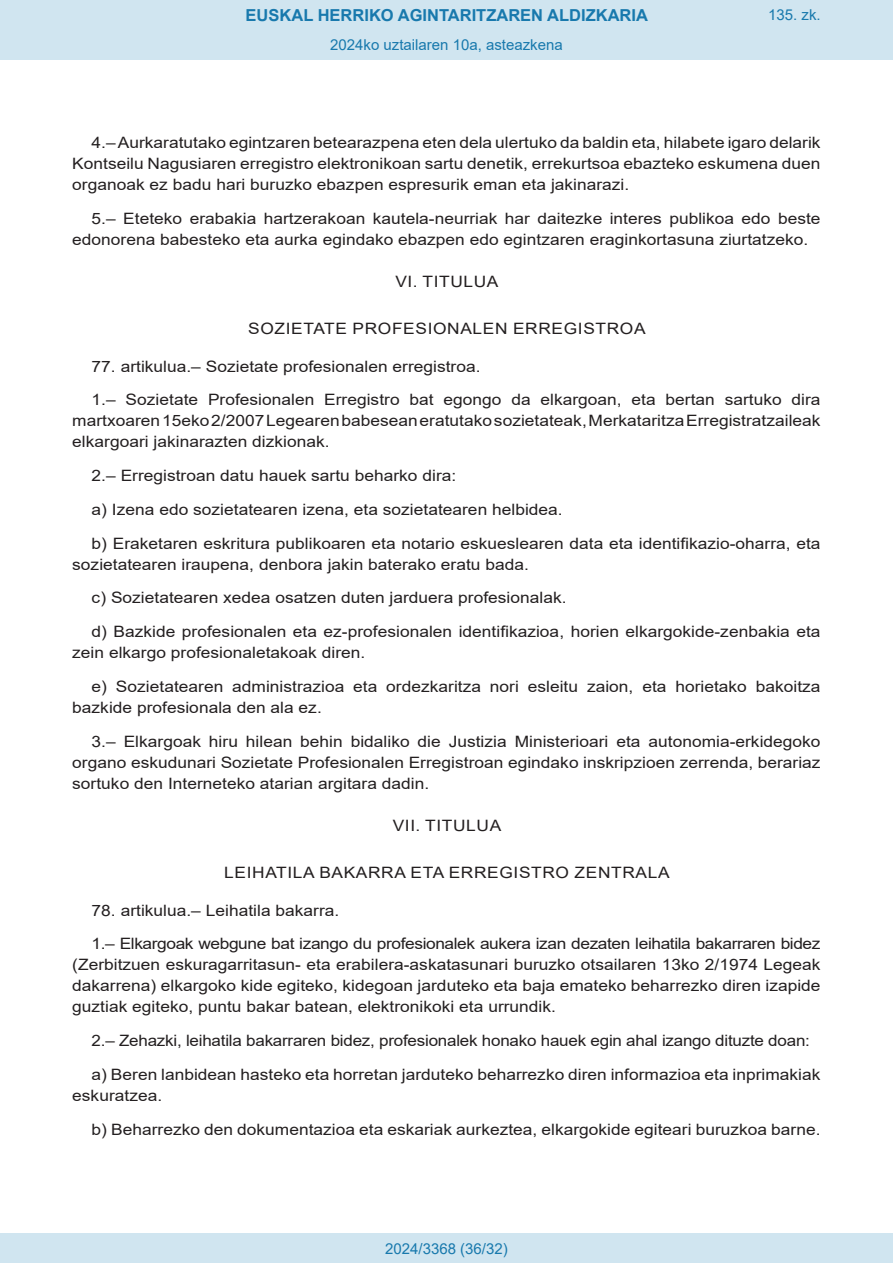
<style>
.page{position:relative;width:893px;height:1263px;background:#fff}
.page>*{position:absolute;margin:0;border:0;box-sizing:border-box;transform-origin:0 0}
.t1{font:700 16.5px "Arial";color:#1879ad}
.BOPVDetalle{font:15.6px/21px "Arial";color:#231f20;scale:1.11 1}
.BOPVClave{font:15.6px "Arial";letter-spacing:.035em;color:#231f20;scale:1.11 1}
.BOPVDetalle-2{font:15.6px "Arial";color:#231f20;scale:1.08 1}
.Paginacion_Centro{font:15px "Arial";color:#1879ad}
</style>
<div class="page">
<div style="left:0;top:0;width:893px;height:60px;background:#d0e5f0"></div>
<div style="left:0;top:1233px;width:893px;height:30px;background:#d0e5f0"></div>
<p class="t1" style="left:246px;top:3px;width:404px">EUSKAL HERRIKO AGINTARITZAREN ALDIZKARIA</p>
<p class="Paginacion_Centro" style="left:330px;top:35px;width:234px">2024ko uztailaren 10a, asteazkena</p>
<p class="Paginacion_Centro" style="left:768px;top:5px;width:54px">135. zk.</p>
<p class="BOPVDetalle" style="left:72px;top:132px;width:676px;text-align:justify;text-indent:19px">4.– Aurkaratutako egintzaren betearazpena eten dela ulertuko da baldin eta, hilabete igaro delarik Kontseilu Nagusiaren erregistro elektronikoan sartu denetik, errekurtsoa ebazteko eskumena duen organoak ez badu hari buruzko ebazpen espresurik eman eta jakinarazi.</p>
<p class="BOPVDetalle" style="left:72px;top:208px;width:676px;text-indent:19px">5.– Eteteko erabakia hartzerakoan kautela-neurriak har daitezke interes publikoa edo beste edonorena babesteko eta aurka egindako ebazpen edo egintzaren eraginkortasuna ziurtatzeko.</p>
<p class="BOPVClave" style="left:395px;top:271px;width:94px">VI. TITULUA</p>
<p class="BOPVClave" style="left:248px;top:317px;width:359px">SOZIETATE PROFESIONALEN ERREGISTROA</p>
<p class="BOPVDetalle" style="left:92px;top:356px;width:352px">77. artikulua.– Sozietate profesionalen erregistroa.</p>
<p class="BOPVDetalle" style="left:72px;top:389px;width:676px;text-align:justify;text-indent:19px">1.– Sozietate Profesionalen Erregistro bat egongo da elkargoan, eta bertan sartuko dira martxoaren 15eko 2/2007 Legearen babesean eratutako sozietateak, Merkataritza Erregistratzaileak elkargoari jakinarazten dizkionak.</p>
<p class="BOPVDetalle" style="left:92px;top:465px;width:330px">2.– Erregistroan datu hauek sartu beharko dira:</p>
<p class="BOPVDetalle" style="left:92px;top:499px;width:426px">a) Izena edo sozietatearen izena, eta sozietatearen helbidea.</p>
<p class="BOPVDetalle" style="left:72px;top:533px;width:676px;text-indent:19px">b) Eraketaren eskritura publikoaren eta notario eskueslearen data eta identifikazio-oharra, eta sozietatearen iraupena, denbora jakin baterako eratu bada.</p>
<p class="BOPVDetalle" style="left:92px;top:587px;width:429px">c) Sozietatearen xedea osatzen duten jarduera profesionalak.</p>
<p class="BOPVDetalle" style="left:72px;top:621px;width:676px;text-indent:19px">d) Bazkide profesionalen eta ez-profesionalen identifikazioa, horien elkargokide-zenbakia eta zein elkargo profesionaletakoak diren.</p>
<p class="BOPVDetalle" style="left:72px;top:676px;width:676px;text-indent:19px">e) Sozietatearen administrazioa eta ordezkaritza nori esleitu zaion, eta horietako bakoitza bazkide profesionala den ala ez.</p>
<p class="BOPVDetalle" style="left:72px;top:731px;width:676px;text-align:justify;text-indent:19px">3.– Elkargoak hiru hilean behin bidaliko die Justizia Ministerioari eta autonomia-erkidegoko organo eskudunari Sozietate Profesionalen Erregistroan egindako inskripzioen zerrenda, berariaz sortuko den Interneteko atarian argitara dadin.</p>
<p class="BOPVClave" style="left:393px;top:815px;width:99px">VII. TITULUA</p>
<p class="BOPVClave" style="left:224px;top:861px;width:403px">LEIHATILA BAKARRA ETA ERREGISTRO ZENTRALA</p>
<p class="BOPVDetalle" style="left:92px;top:899px;width:225px">78. artikulua.– Leihatila bakarra.</p>
<p class="BOPVDetalle" style="left:72px;top:933px;width:676px;text-align:justify;text-indent:19px">1.– Elkargoak webgune bat izango du profesionalek aukera izan dezaten leihatila bakarraren bidez (Zerbitzuen eskuragarritasun- eta erabilera-askatasunari buruzko otsailaren 13ko 2/1974 Legeak dakarrena) elkargoko kide egiteko, kidegoan jarduteko eta baja emateko beharrezko diren izapide guztiak egiteko, puntu bakar batean, elektronikoki eta urrundik.</p>
<p class="BOPVDetalle-2" style="left:92px;top:1030px;width:667px">2.– Zehazki, leihatila bakarraren bidez, profesionalek honako hauek egin ahal izango dituzte doan:</p>
<p class="BOPVDetalle" style="left:72px;top:1064px;width:676px;text-indent:19px">a) Beren lanbidean hasteko eta horretan jarduteko beharrezko diren informazioa eta inprimakiak eskuratzea.</p>
<p class="BOPVDetalle" style="left:92px;top:1118px;width:658px">b) Beharrezko den dokumentazioa eta eskariak aurkeztea, elkargokide egiteari buruzkoa barne.</p>
<p class="Paginacion_Centro" style="left:385px;top:1238px;width:124px">2024/3368 (36/32)</p>
</div>
